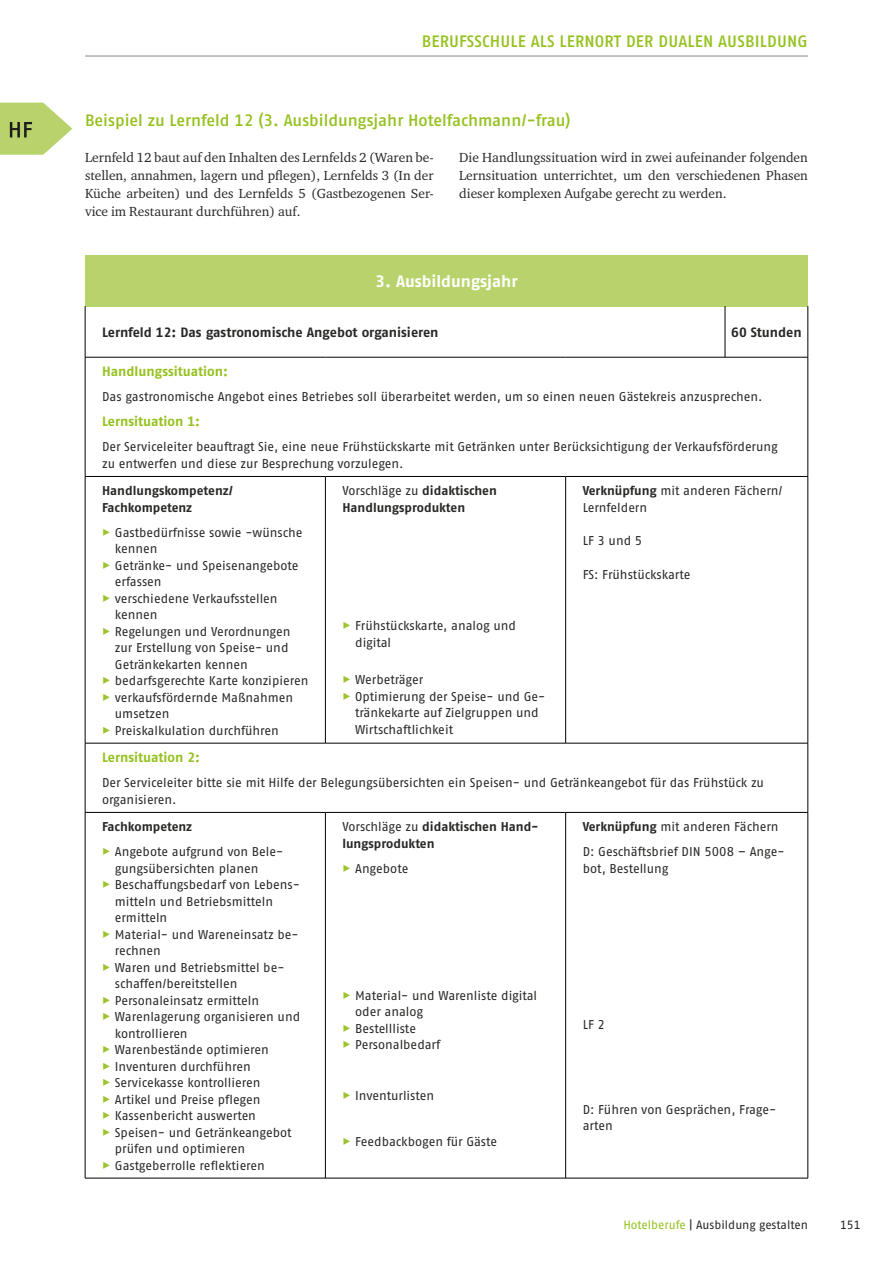
<style>
.page{position:relative;width:893px;height:1263px;background:#fff}
.page>*{position:absolute;margin:0;border:0;box-sizing:border-box;transform-origin:0 0}
.id2845{font:500 16.5px "Fago Pro";color:#95c11f}
.id1942{font:700 16.5px "Fago Pro";color:#fff}
.id1920{font:13.5px/18px "Charter ITC Pro";color:#282827;text-align:justify}
.id1945{font:700 13.5px "Fago Pro";color:#282827}
.id1944{font:700 13.5px "Fago Pro";letter-spacing:-.005em;color:#95c11f}
.id1939{font:12.75px/16.5px "Fago Pro";letter-spacing:-.005em;color:#282827}
.id1943{font:700 12.75px/16.5px "Fago Pro";color:#282827}
.id1939-2{font:700 12.75px/16.5px "Fago Pro";color:#282827}
.t1{font:12px "Fago Pro";letter-spacing:-.005em;color:#282827}
.s1{color:#9cc42e}
.s2{font-weight:400}
.s3{font-weight:700}
.s4{color:#95c11f}
</style>
<div class="page">
<hr style="left:85px;top:56px;width:723px;height:1px;background:#878787">
<div style="left:85px;top:255px;width:723px;height:51px;background:#b9d36c"></div>
<hr style="left:85px;top:357px;width:1px;height:119px;background:#000">
<hr style="left:808px;top:357px;width:1px;height:119px;background:#000">
<hr style="left:85px;top:476px;width:240px;height:1px;background:#000">
<hr style="left:85px;top:477px;width:1px;height:266px;background:#000">
<hr style="left:325px;top:476px;width:241px;height:1px;background:#000">
<hr style="left:325px;top:477px;width:1px;height:266px;background:#000">
<hr style="left:566px;top:476px;width:159px;height:1px;background:#000">
<hr style="left:565px;top:477px;width:1px;height:266px;background:#000">
<hr style="left:725px;top:476px;width:83px;height:1px;background:#000">
<hr style="left:808px;top:477px;width:1px;height:266px;background:#000">
<hr style="left:85px;top:743px;width:240px;height:1px;background:#000">
<hr style="left:85px;top:743px;width:1px;height:69px;background:#000">
<hr style="left:325px;top:743px;width:241px;height:1px;background:#000">
<hr style="left:566px;top:743px;width:159px;height:1px;background:#000">
<hr style="left:725px;top:743px;width:83px;height:1px;background:#000">
<hr style="left:808px;top:743px;width:1px;height:69px;background:#000">
<hr style="left:85px;top:812px;width:240px;height:1px;background:#000">
<hr style="left:85px;top:812px;width:1px;height:366px;background:#000">
<hr style="left:325px;top:812px;width:241px;height:1px;background:#000">
<hr style="left:325px;top:812px;width:1px;height:366px;background:#000">
<hr style="left:566px;top:812px;width:159px;height:1px;background:#000">
<hr style="left:565px;top:812px;width:1px;height:366px;background:#000">
<hr style="left:725px;top:812px;width:83px;height:1px;background:#000">
<hr style="left:808px;top:812px;width:1px;height:366px;background:#000">
<hr style="left:85px;top:1178px;width:240px;height:1px;background:#000">
<hr style="left:325px;top:1178px;width:241px;height:1px;background:#000">
<hr style="left:566px;top:1178px;width:159px;height:1px;background:#000">
<hr style="left:725px;top:1178px;width:83px;height:1px;background:#000">
<hr style="left:85px;top:306px;width:1px;height:51px;background:#000">
<hr style="left:725px;top:306px;width:1px;height:51px;background:#000">
<hr style="left:808px;top:306px;width:1px;height:51px;background:#000">
<hr style="left:85px;top:357px;width:240px;height:1px;background:#000">
<hr style="left:325px;top:357px;width:241px;height:1px;background:#000">
<hr style="left:566px;top:357px;width:159px;height:1px;background:#000">
<hr style="left:725px;top:357px;width:83px;height:1px;background:#000">
<svg style="left:0;top:103px;width:72px;height:52px"></svg>
<p class="id2845" style="left:422px;top:31px;width:388px">BERUFSSCHULE ALS LERNORT DER DUALEN AUSBILDUNG</p>
<p class="id2845" style="left:85px;top:110px;width:487px">Beispiel zu Lernfeld 12 (3. Ausbildungsjahr Hotelfachmann/-frau)</p>
<p class="id1920" style="left:85px;top:148px;width:350px">Lernfeld 12 baut auf den Inhalten des Lernfelds 2 (Waren be&shy;stellen, annahmen, lagern und pflegen), Lernfelds 3 (In der Küche arbeiten) und des Lernfelds 5 (Gastbezogenen Ser&shy;vice im Restaurant durchführen) auf.</p>
<p class="id1920" style="left:459px;top:148px;width:350px">Die Handlungssituation wird in zwei aufeinander folgenden Lernsituation unterrichtet, um den verschiedenen Phasen dieser komplexen Aufgabe gerecht zu werden.</p>
<p class="id1942" style="left:376px;top:272px;width:144px">3. Ausbildungsjahr</p>
<p class="id1945" style="left:102px;top:324px;width:338px">Lernfeld 12: Das gastronomische Angebot organisieren</p>
<p class="id1945" style="left:731px;top:324px;width:72px">60 Stunden</p>
<p class="id1944" style="left:102px;top:364px;width:127px">Handlungssituation:</p>
<p class="id1939" style="left:102px;top:389px;width:662px">Das gastronomische Angebot eines Betriebes soll überarbeitet werden, um so einen neuen Gästekreis anzusprechen.</p>
<p class="id1944" style="left:102px;top:414px;width:99px">Lernsituation 1:</p>
<p class="id1939" style="left:102px;top:439px;width:677px">Der Serviceleiter beauftragt Sie, eine neue Frühstückskarte mit Getränken unter Berücksichtigung der Verkaufsförderung zu entwerfen und diese zur Besprechung vorzulegen.</p>
<p class="id1939-2" style="left:102px;top:482px;width:132px">Handlungskompetenz/<br>Fachkompetenz</p>
<p class="id1939" style="left:115px;top:524px;width:189px;text-indent:-13px"><span class="s1">▶</span> Gastbedürfnisse sowie -wünsche kennen</p>
<p class="id1939" style="left:115px;top:557px;width:185px;text-indent:-13px"><span class="s1">▶</span> Getränke- und Speisenangebote erfassen</p>
<p class="id1939" style="left:115px;top:590px;width:164px;text-indent:-13px"><span class="s1">▶</span> verschiedene Verkaufsstellen kennen</p>
<p class="id1939" style="left:115px;top:623px;width:177px;text-indent:-13px"><span class="s1">▶</span> Regelungen und Verordnungen zur Erstellung von Speise- und<br>Getränkekarten kennen</p>
<p class="id1939" style="left:102px;top:672px;width:208px"><span class="s1">▶</span> bedarfsgerechte Karte konzipieren</p>
<p class="id1939" style="left:115px;top:689px;width:180px;text-indent:-13px"><span class="s1">▶</span> verkaufsfördernde Maßnahmen umsetzen</p>
<p class="id1939" style="left:102px;top:722px;width:178px"><span class="s1">▶</span> Preiskalkulation durchführen</p>
<p class="id1943" style="left:342px;top:482px;width:156px"><span class="s2">Vorschläge zu</span> didaktischen<br>Handlungsprodukten</p>
<p class="id1939" style="left:583px;top:482px;width:201px"><span class="s3">Verknüpfung</span> mit anderen Fächern/<br>Lernfeldern</p>
<p class="id1939" style="left:583px;top:532px;width:61px">LF 3 und 5</p>
<p class="id1939" style="left:583px;top:566px;width:109px">FS: Frühstückskarte</p>
<p class="id1939" style="left:355px;top:617px;width:162px;text-indent:-13px"><span class="s1">▶</span> Frühstückskarte, analog und digital</p>
<p class="id1939" style="left:342px;top:672px;width:82px"><span class="s1">▶</span> Werbeträger</p>
<p class="id1939" style="left:355px;top:688px;width:192px;text-indent:-13px"><span class="s1">▶</span> Optimierung der Speise- und Ge&shy;tränkekarte auf Zielgruppen und<br>Wirtschaftlichkeit</p>
<p class="id1944" style="left:102px;top:749px;width:99px">Lernsituation 2:</p>
<p class="id1939" style="left:102px;top:775px;width:663px">Der Serviceleiter bitte sie mit Hilfe der Belegungsübersichten ein Speisen- und Getränkeangebot für das Frühstück zu organisieren.</p>
<p class="id1939-2" style="left:102px;top:818px;width:92px">Fachkompetenz</p>
<p class="id1939" style="left:115px;top:843px;width:170px;text-indent:-13px"><span class="s1">▶</span> Angebote aufgrund von Bele&shy;gungsübersichten planen</p>
<p class="id1939" style="left:115px;top:876px;width:187px;text-indent:-13px"><span class="s1">▶</span> Beschaffungsbedarf von Lebens&shy;mitteln und Betriebsmitteln ermitteln</p>
<p class="id1939" style="left:115px;top:926px;width:185px;text-indent:-13px"><span class="s1">▶</span> Material- und Wareneinsatz be&shy;rechnen</p>
<p class="id1939" style="left:115px;top:959px;width:171px;text-indent:-13px"><span class="s1">▶</span> Waren und Betriebsmittel be&shy;schaffen/bereitstellen</p>
<p class="id1939" style="left:102px;top:992px;width:158px"><span class="s1">▶</span> Personaleinsatz ermitteln</p>
<p class="id1939" style="left:115px;top:1008px;width:187px;text-indent:-13px"><span class="s1">▶</span> Warenlagerung organisieren und kontrollieren</p>
<p class="id1939" style="left:102px;top:1041px;width:168px"><span class="s1">▶</span> Warenbestände optimieren</p>
<p class="id1939" style="left:102px;top:1058px;width:150px"><span class="s1">▶</span> Inventuren durchführen</p>
<p class="id1939" style="left:102px;top:1074px;width:160px"><span class="s1">▶</span> Servicekasse kontrollieren</p>
<p class="id1939" style="left:102px;top:1091px;width:160px"><span class="s1">▶</span> Artikel und Preise pflegen</p>
<p class="id1939" style="left:102px;top:1107px;width:155px"><span class="s1">▶</span> Kassenbericht auswerten</p>
<p class="id1939" style="left:115px;top:1124px;width:178px;text-indent:-13px"><span class="s1">▶</span> Speisen- und Getränkeangebot prüfen und optimieren</p>
<p class="id1939" style="left:102px;top:1157px;width:164px"><span class="s1">▶</span> Gastgeberrolle reflektieren</p>
<p class="id1943" style="left:342px;top:818px;width:197px"><span class="s2">Vorschläge zu</span> didaktischen Hand&shy;lungsprodukten</p>
<p class="id1939" style="left:342px;top:860px;width:67px"><span class="s1">▶</span> Angebote</p>
<p class="id1939" style="left:583px;top:818px;width:197px"><span class="s3">Verknüpfung</span> mit anderen Fächern</p>
<p class="id1939" style="left:583px;top:843px;width:203px">D: Geschäftsbrief DIN 5008 – Ange&shy;bot, Bestellung</p>
<p class="id1939" style="left:355px;top:987px;width:184px;text-indent:-13px"><span class="s1">▶</span> Material- und Warenliste digital oder analog</p>
<p class="id1939" style="left:342px;top:1020px;width:75px"><span class="s1">▶</span> Bestellliste</p>
<p class="id1939" style="left:342px;top:1036px;width:100px"><span class="s1">▶</span> Personalbedarf</p>
<p class="id1939" style="left:583px;top:1017px;width:24px">LF 2</p>
<p class="id1939" style="left:342px;top:1087px;width:93px"><span class="s1">▶</span> Inventurlisten</p>
<p class="id1939" style="left:342px;top:1133px;width:156px"><span class="s1">▶</span> Feedbackbogen für Gäste</p>
<p class="id1939" style="left:583px;top:1101px;width:195px">D: Führen von Gesprächen, Frage&shy;arten</p>
<p class="t1" style="left:623px;top:1218px;width:186px"><span class="s4">Hotelberufe</span> | Ausbildung gestalten</p>
<p class="t1" style="left:840px;top:1218px;width:22px">151</p>
</div>
